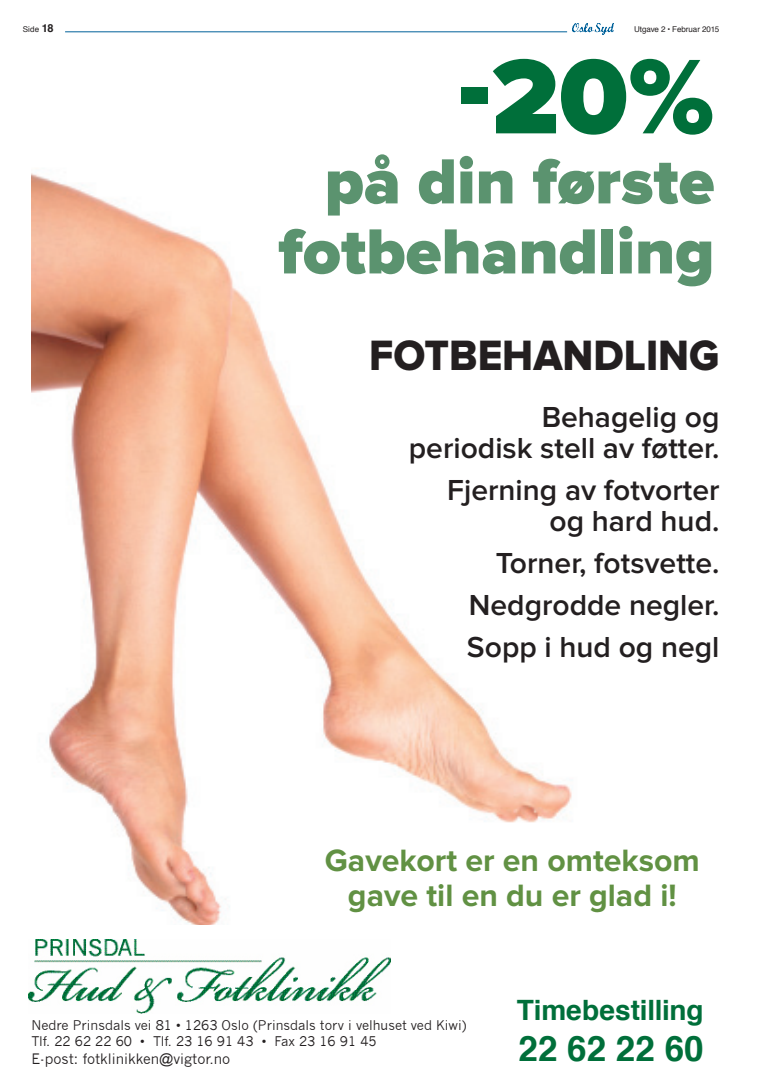
<style>
.page{position:relative;width:772px;height:1092px;background:#fff}
.page>*{position:absolute;margin:0;border:0;box-sizing:border-box;transform-origin:0 0}
.t1{font:900 110px "Proxima Nova";color:#006f3a}
.t2{font:900 66px/70px "Proxima Nova";color:#5b936f;text-align:right}
.t3{font:44px "Proxima Nova Extrabld";color:#231f20;scale:.95 1}
.FAKTA__Tittel{font:700 35px "Helvetica";color:#006f3a}
.t4{font:700 32px/35px "Proxima Nova";color:#619143;text-align:center}
.t5{font:600 30px/31px "Proxima Nova";color:#231f20;text-align:right}
.FAKTA__Tittel-2{font:700 28px "Helvetica";letter-spacing:-.005em;color:#006f3a}
.t6{font:14.1px "News Gothic";color:#231f20}
.t7{font:13.1px "News Gothic";color:#231f20}
.t8{font:8px "Helvetica";letter-spacing:-.005em;color:#231f20}
.s1{font-weight:700;font-size:11px}
</style>
<div class="page">
<hr style="left:65px;top:32px;width:501px;height:1px;background:#00619a">
<img style="left:572px;top:24px;width:41px;height:11px">
<img style="left:31px;top:173px;width:541px;height:752px">
<img style="left:29px;top:939px;width:361px;height:74px">
<p class="t8" style="left:23px;top:23px;width:32px">Side <span class="s1">18</span></p>
<p class="t8" style="left:633px;top:23px;width:86px">Utgave 2 • Februar 2015</p>
<p class="t1" style="left:458px;top:33px;width:257px">-20%</p>
<p class="t2" style="left:278px;top:148px;width:437px">på din første fotbehandling</p>
<p class="t3" style="left:369px;top:330px;width:370px">FOTBEHANDLING</p>
<p class="t5" style="left:408px;top:402px;width:312px">Behagelig og<br>periodisk stell av føtter.</p>
<p class="t5" style="left:447px;top:475px;width:273px">Fjerning av fotvorter og hard hud.</p>
<p class="t5" style="left:495px;top:548px;width:225px">Torner, fotsvette.</p>
<p class="t5" style="left:468px;top:590px;width:252px">Nedgrodde negler.</p>
<p class="t5" style="left:466px;top:632px;width:254px">Sopp i hud og negl</p>
<p class="t4" style="left:324px;top:843px;width:376px">Gavekort er en omteksom gave til en du er glad i!</p>
<p class="t7" style="left:31px;top:1017px;width:436px">Nedre Prinsdals vei 81 • 1263 Oslo (Prinsdals torv i velhuset ved Kiwi)</p>
<p class="t7" style="left:31px;top:1033px;width:346px">Tlf. 22 62 22 60 • Tlf. 23 16 91 43 • Fax 23 16 91 45</p>
<p class="t6" style="left:31px;top:1050px;width:200px">E-post: fotklinikken@vigtor.no</p>
<p class="FAKTA__Tittel-2" style="left:516px;top:987px;width:188px">Timebestilling</p>
<p class="FAKTA__Tittel" style="left:518px;top:1020px;width:186px">22 62 22 60</p>
</div>
